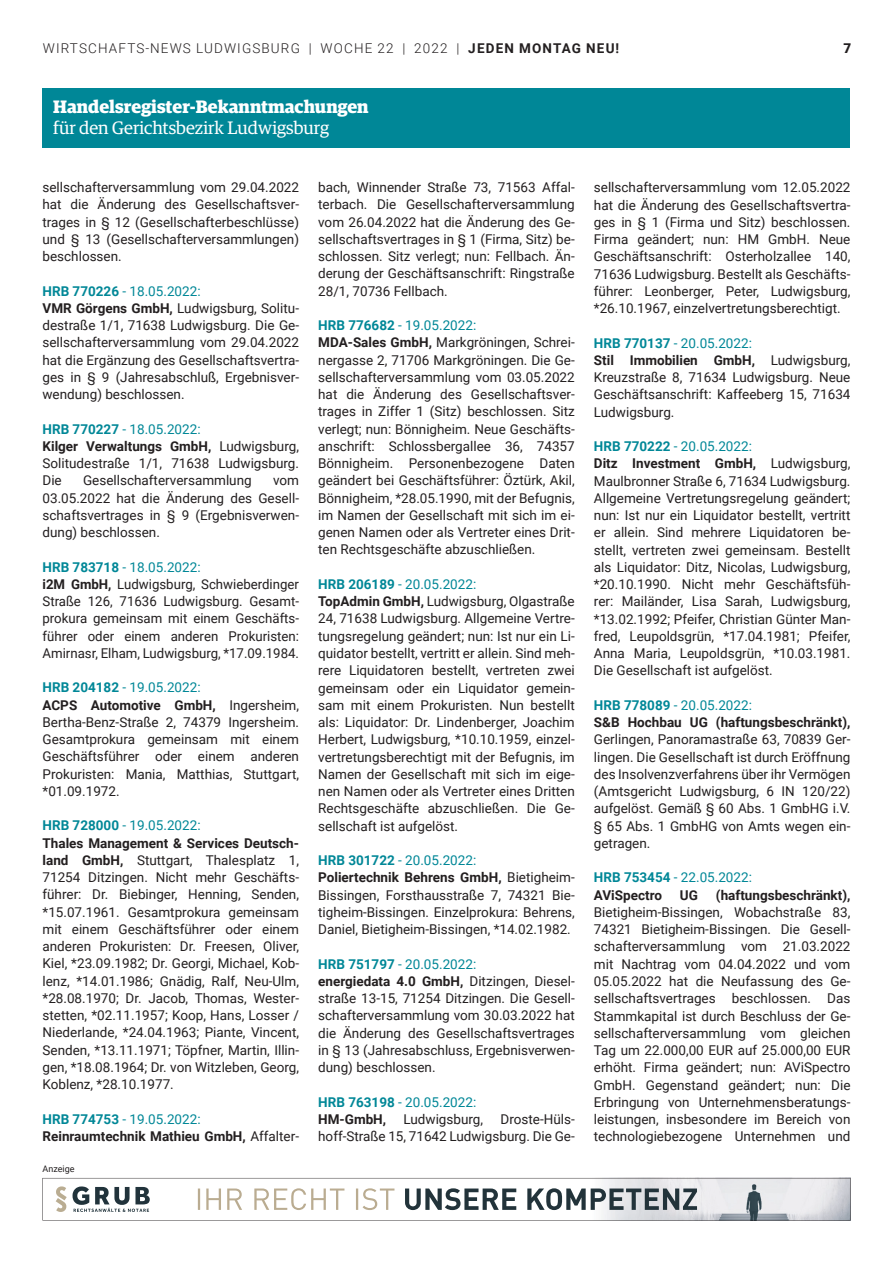
<style>
.page{position:relative;width:893px;height:1263px;background:#fff}
.page>*{position:absolute;margin:0;border:0;box-sizing:border-box;transform-origin:0 0}
.t1{font:700 18px "Guardian Egyp";color:#fff}
.t2{font:18px "Guardian Egyp";color:#fff}
.t3{font:13.5px/17.2px "Roboto";color:#231f20}
.t4{font:700 13.5px/17.2px "Roboto";color:#231f20}
.t5{font:13.5px/17.2px "Roboto";color:#008797}
.t6{font:300 13.5px "Roboto";letter-spacing:.085em;color:#231f20}
.t7{font:900 13.5px "Roboto";color:#231f20}
.t8{font:9px "Roboto";color:#231f20}
.s1{font-weight:700}
.s2{font-weight:700;color:#008797}
.s3{color:#008797}
.s4{font-weight:400;color:#008797}
.s5{font-weight:400}
.s6{font-weight:700;color:#231f20}
</style>
<div class="page">
<div style="left:43px;top:88px;width:807px;height:60px;background:#008797"></div>
<svg style="left:43px;top:1178px;width:807px;height:42px"></svg>
<p class="t6" style="left:43px;top:38px;width:578px">WIRTSCHAFTS-NEWS LUDWIGSBURG | WOCHE 22 | 2022 | <span class="s1">JEDEN MONTAG NEU!</span></p>
<p class="t7" style="left:843px;top:38px;width:9px">7</p>
<h1 class="t1" style="left:53px;top:93px;width:317px">Handelsregister-Bekanntmachungen</h1>
<h1 class="t2" style="left:53px;top:116px;width:277px">für den Gerichtsbezirk Ludwigsburg</h1>
<p class="t3" style="left:43px;top:178px;width:258px;text-align:justify">sellschafterversammlung vom 29.04.2022 hat die Änderung des Gesellschaftsver&shy;trages in § 12 (Gesellschafterbeschlüsse) und § 13 (Gesellschafterversammlungen) beschlossen.</p>
<p class="t3" style="left:43px;top:282px;width:258px"><span class="s2">HRB 770226</span> <span class="s3">- 18.05.2022:<br></span><span class="s1">VMR Görgens GmbH,</span> Ludwigsburg, Solitu&shy;destraße 1/1, 71638 Ludwigsburg. Die Ge&shy;sellschafterversammlung vom 29.04.2022 hat die Ergänzung des Gesellschaftsvertra&shy;ges in § 9 (Jahresabschluß, Ergebnisver&shy;wendung) beschlossen.</p>
<p class="t3" style="left:43px;top:420px;width:258px"><span class="s2">HRB 770227</span> <span class="s3">- 18.05.2022:<br></span><span class="s1">Kilger Verwaltungs GmbH,</span> Ludwigsburg,<br>Solitudestraße 1/1, 71638 Ludwigsburg.<br>Die</p>
<p class="t3" style="left:83px;top:471px;width:170px">Gesellschafterversammlung</p>
<p class="t3" style="left:43px;top:471px;width:258px;text-align:justify;text-indent:231px">vom 03.05.2022 hat die Änderung des Gesell&shy;schaftsvertrages in § 9 (Ergebnisverwen&shy;dung) beschlossen.</p>
<p class="t3" style="left:43px;top:558px;width:258px"><span class="s2">HRB 783718</span> <span class="s3">- 18.05.2022:<br></span><span class="s1">i2M GmbH,</span> Ludwigsburg, Schwieberdinger Straße 126, 71636 Ludwigsburg. Gesamt&shy;prokura gemeinsam mit einem Geschäfts&shy;führer oder einem anderen Prokuristen:<br>Amirnasr, Elham, Ludwigsburg, *17.09.1984.</p>
<p class="t3" style="left:43px;top:678px;width:258px"><span class="s2">HRB 204182</span> <span class="s3">- 19.05.2022:<br></span><span class="s1">ACPS Automotive GmbH,</span> Ingersheim, Bertha-Benz-Straße 2, 74379 Ingersheim.<br>Gesamtprokura gemeinsam mit einem Geschäftsführer oder einem anderen Prokuristen: Mania, Matthias, Stuttgart, *01.09.1972.</p>
<p class="t3" style="left:43px;top:816px;width:258px"><span class="s2">HRB 728000</span> <span class="s3">- 19.05.2022:<br></span><span class="s1">Thales Management &amp; Services Deutsch&shy;land GmbH,</span> Stuttgart, Thalesplatz 1, 71254 Ditzingen. Nicht mehr Geschäfts&shy;führer: Dr. Biebinger, Henning, Senden, *15.07.1961. Gesamtprokura gemeinsam mit einem Geschäftsführer oder einem anderen Prokuristen: Dr. Freesen, Oliver, Kiel, *23.09.1982; Dr. Georgi, Michael, Kob&shy;lenz, *14.01.1986; Gnädig, Ralf, Neu-Ulm, *28.08.1970; Dr. Jacob, Thomas, Wester&shy;stetten, *02.11.1957; Koop, Hans, Losser / Niederlande, *24.04.1963; Piante, Vincent, Senden, *13.11.1971; Töpfner, Martin, Illin&shy;gen, *18.08.1964; Dr. von Witzleben, Georg, Koblenz, *28.10.1977.</p>
<p class="t4" style="left:43px;top:1110px;width:258px"><span class="s3">HRB 774753</span> <span class="s4">- 19.05.2022:<br></span>Reinraumtechnik Mathieu GmbH, <span class="s5">Affalter-</span></p>
<p class="t8" style="left:43px;top:1162px;width:34px">Anzeige</p>
<p class="t3" style="left:318px;top:178px;width:258px;text-align:justify">bach, Winnender Straße 73, 71563 Affal&shy;terbach. Die Gesellschafterversammlung vom 26.04.2022 hat die Änderung des Ge&shy;sellschaftsvertrages in § 1 (Firma, Sitz) be&shy;schlossen. Sitz verlegt; nun: Fellbach. Än&shy;derung der Geschäftsanschrift: Ringstraße 28/1, 70736 Fellbach.</p>
<p class="t3" style="left:318px;top:316px;width:258px"><span class="s2">HRB 776682</span> <span class="s3">- 19.05.2022:<br></span><span class="s1">MDA-Sales GmbH,</span> Markgröningen, Schrei&shy;nergasse 2, 71706 Markgröningen. Die Ge&shy;sellschafterversammlung vom 03.05.2022 hat die Änderung des Gesellschaftsver&shy;trages in Ziffer 1 (Sitz) beschlossen. Sitz verlegt; nun: Bönnigheim. Neue Geschäfts&shy;anschrift: Schlossbergallee 36, 74357<br>Bönnigheim. Personenbezogene Daten geändert bei Geschäftsführer: Öztürk, Akil, Bönnigheim, *28.05.1990, mit der Befugnis, im Namen der Gesellschaft mit sich im ei&shy;genen Namen oder als Vertreter eines Drit&shy;ten Rechtsgeschäfte abzuschließen.</p>
<p class="t3" style="left:318px;top:575px;width:258px"><span class="s2">HRB 206189</span> <span class="s3">- 20.05.2022:<br></span><span class="s1">TopAdmin GmbH,</span> Ludwigsburg, Olgastraße 24, 71638 Ludwigsburg. Allgemeine Vertre&shy;tungsregelung geändert; nun: Ist nur ein Li&shy;quidator bestellt, vertritt er allein. Sind meh&shy;rere Liquidatoren bestellt, vertreten zwei gemeinsam oder ein Liquidator gemein&shy;sam mit einem Prokuristen. Nun bestellt als: Liquidator: Dr. Lindenberger, Joachim Herbert, Ludwigsburg, *10.10.1959, einzel&shy;vertretungsberechtigt mit der Befugnis, im Namen der Gesellschaft mit sich im eige&shy;nen Namen oder als Vertreter eines Dritten Rechtsgeschäfte abzuschließen. Die Ge&shy;sellschaft ist aufgelöst.</p>
<p class="t3" style="left:318px;top:851px;width:258px"><span class="s2">HRB 301722</span> <span class="s3">- 20.05.2022:<br></span><span class="s1">Poliertechnik Behrens GmbH,</span> Bietigheim-Bissingen, Forsthausstraße 7, 74321 Bie&shy;tigheim-Bissingen. Einzelprokura: Behrens, Daniel, Bietigheim-Bissingen, *14.02.1982.</p>
<p class="t3" style="left:318px;top:955px;width:258px"><span class="s2">HRB 751797</span> <span class="s3">- 20.05.2022:<br></span><span class="s1">energiedata 4.0 GmbH,</span> Ditzingen, Diesel&shy;straße 13-15, 71254 Ditzingen. Die Gesell&shy;schafterversammlung vom 30.03.2022 hat die Änderung des Gesellschaftsvertrages in § 13 (Jahresabschluss, Ergebnisverwen&shy;dung) beschlossen.</p>
<p class="t5" style="left:318px;top:1093px;width:160px"><span class="s1">HRB 763198</span> - 20.05.2022:<br><span class="s6">HM-GmbH,</span></p>
<p class="t3" style="left:318px;top:1110px;width:258px;text-align:right">Droste-Hüls-<br>hoff-Straße 15, 71642 Ludwigsburg. Die Ge-</p>
<p class="t3" style="left:403px;top:1110px;width:81px">Ludwigsburg,</p>
<p class="t3" style="left:594px;top:178px;width:258px;text-align:justify">sellschafterversammlung vom 12.05.2022 hat die Änderung des Gesellschaftsvertra&shy;ges in § 1 (Firma und Sitz) beschlossen.<br>Firma geändert; nun: HM GmbH. Neue Geschäftsanschrift: Osterholzallee 140, 71636 Ludwigsburg. Bestellt als Geschäfts&shy;führer: Leonberger, Peter, Ludwigsburg, *26.10.1967, einzelvertretungsberechtigt.</p>
<p class="t3" style="left:594px;top:334px;width:258px"><span class="s2">HRB 770137</span> <span class="s3">- 20.05.2022:<br></span><span class="s1">Stil Immobilien GmbH,</span> Ludwigsburg,<br>Kreuzstraße 8, 71634 Ludwigsburg. Neue<br>Geschäftsanschrift: Kaffeeberg 15, 71634<br>Ludwigsburg.</p>
<p class="t3" style="left:594px;top:437px;width:258px"><span class="s2">HRB 770222</span> <span class="s3">- 20.05.2022:<br></span><span class="s1">Ditz Investment GmbH,</span> Ludwigsburg, Maulbronner Straße 6, 71634 Ludwigsburg.<br>Allgemeine Vertretungsregelung geändert; nun: Ist nur ein Liquidator bestellt, vertritt er allein. Sind mehrere Liquidatoren be&shy;stellt, vertreten zwei gemeinsam. Bestellt als Liquidator: Ditz, Nicolas, Ludwigsburg, *20.10.1990. Nicht mehr Geschäftsfüh&shy;rer: Mailänder, Lisa Sarah, Ludwigsburg, *13.02.1992; Pfeifer, Christian Günter Man&shy;fred, Leupoldsgrün, *17.04.1981; Pfeifer, Anna Maria, Leupoldsgrün, *10.03.1981.<br>Die Gesellschaft ist aufgelöst.</p>
<p class="t4" style="left:594px;top:696px;width:258px"><span class="s3">HRB 778089</span> <span class="s4">- 20.05.2022:<br></span>S&amp;B Hochbau UG (haftungsbeschränkt),</p>
<p class="t3" style="left:594px;top:730px;width:258px;text-align:justify">Gerlingen, Panoramastraße 63, 70839 Ger&shy;lingen. Die Gesellschaft ist durch Eröffnung des Insolvenzverfahrens über ihr Vermögen (Amtsgericht Ludwigsburg, 6 IN 120/22) aufgelöst. Gemäß § 60 Abs. 1 GmbHG i.V. § 65 Abs. 1 GmbHG von Amts wegen ein&shy;getragen.</p>
<p class="t5" style="left:594px;top:868px;width:160px"><span class="s1">HRB 753454</span> - 22.05.2022:<br><span class="s6">AViSpectro</span></p>
<p class="t4" style="left:680px;top:886px;width:20px">UG</p>
<p class="t4" style="left:716px;top:886px;width:136px">(haftungsbeschränkt),</p>
<p class="t3" style="left:594px;top:903px;width:258px;text-align:justify">Bietigheim-Bissingen, Wobachstraße 83, 74321 Bietigheim-Bissingen. Die Gesell&shy;schafterversammlung vom 21.03.2022 mit Nachtrag vom 04.04.2022 und vom 05.05.2022 hat die Neufassung des Ge&shy;sellschaftsvertrages beschlossen. Das Stammkapital ist durch Beschluss der Ge&shy;sellschafterversammlung vom gleichen Tag um 22.000,00 EUR auf 25.000,00 EUR erhöht. Firma geändert; nun: AViSpectro GmbH. Gegenstand geändert; nun: Die Erbringung von Unternehmensberatungs&shy;leistungen, insbesondere im Bereich von technologiebezogene Unternehmen und</p>
</div>
